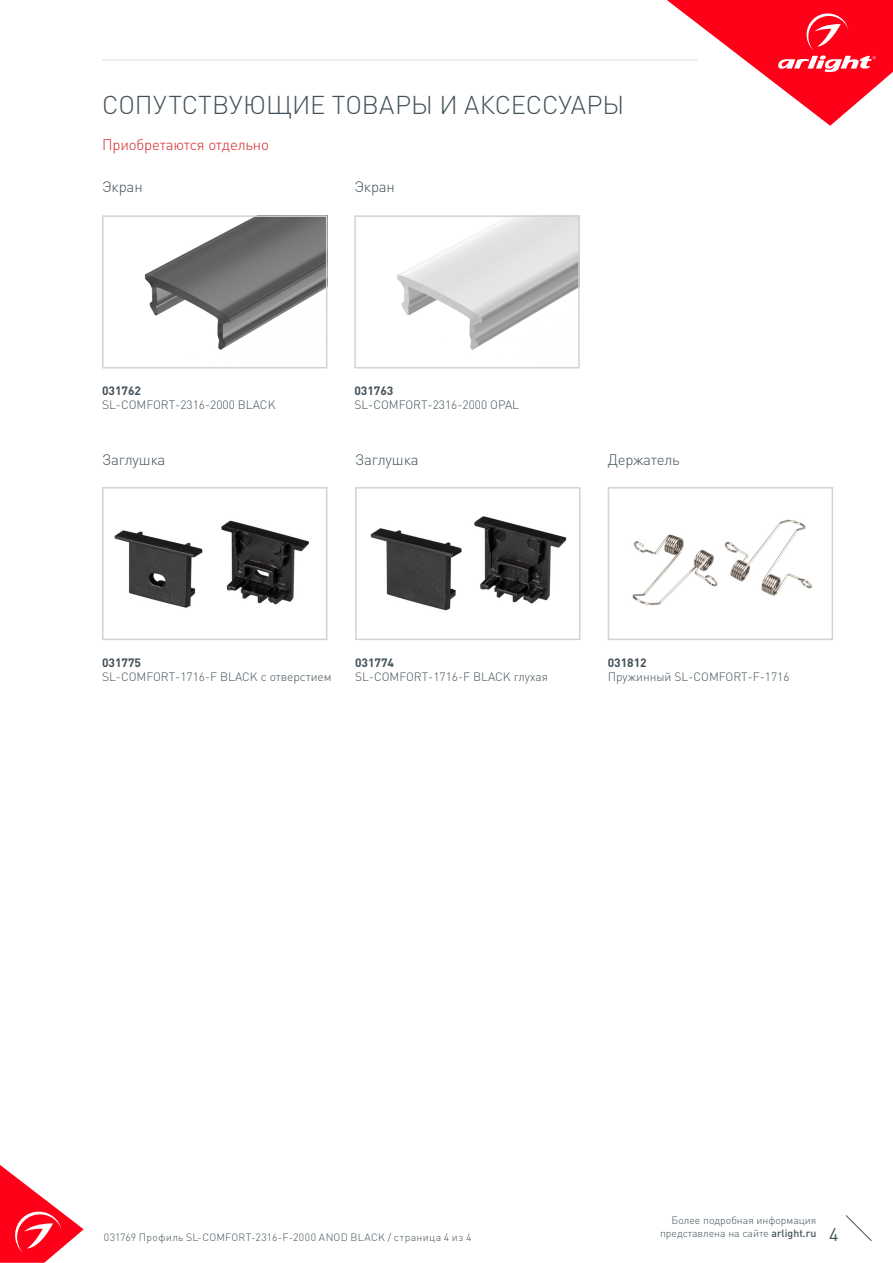
<style>
.page{position:relative;width:893px;height:1263px;background:#fff}
.page>*{position:absolute;margin:0;border:0;box-sizing:border-box;transform-origin:0 0}
.t1{font:300 25.5px "DIN Pro";color:#425159}
.t2{font:18px "DIN Pro";color:#425159}
.t3{font:300 15px "DIN Pro";letter-spacing:-.01em;color:#425159}
.t4{font:300 15px "DIN Pro";letter-spacing:-.01em;color:#d5262a}
.t5{font:300 12px "DIN Pro";color:#425159}
.t6{font:700 12px "DIN Pro";color:#425159}
.t7{font:300 10.5px "DIN Pro";letter-spacing:.03em;color:#425159}
.t8{font:300 10.5px "DIN Pro";color:#425159}
.s1{font-weight:500}
</style>
<div class="page">
<svg style="left:0;top:1165px;width:84px;height:98px"></svg>
<svg style="left:845px;top:1215px;width:27px;height:26px"></svg>
<svg style="left:667px;top:0;width:226px;height:126px"></svg>
<hr style="left:102px;top:60px;width:595px;height:1px;background:#dcdddf">
<img style="left:144px;top:218px;width:180px;height:132px">
<div style="left:102px;top:215px;width:225px;height:153px;border:2px solid #d1d2d4"></div>
<img style="left:397px;top:218px;width:180px;height:132px">
<div style="left:354px;top:215px;width:226px;height:153px;border:2px solid #d1d2d4"></div>
<img style="left:114px;top:520px;width:195px;height:88px">
<div style="left:102px;top:487px;width:225px;height:153px;border:2px solid #d1d2d4"></div>
<img style="left:370px;top:516px;width:197px;height:95px">
<div style="left:355px;top:487px;width:225px;height:153px;border:2px solid #d1d2d4"></div>
<img style="left:632px;top:519px;width:181px;height:87px">
<div style="left:608px;top:487px;width:225px;height:153px;border:2px solid #d1d2d4"></div>
<p class="t1" style="left:102px;top:87px;width:524px">СОПУТСТВУЮЩИЕ ТОВАРЫ И АКСЕССУАРЫ</p>
<p class="t4" style="left:102px;top:134px;width:168px">Приобретаются отдельно</p>
<p class="t3" style="left:102px;top:177px;width:42px">Экран</p>
<p class="t3" style="left:354px;top:177px;width:42px">Экран</p>
<p class="t6" style="left:102px;top:382px;width:41px">031762</p>
<p class="t5" style="left:102px;top:397px;width:175px">SL-COMFORT-2316-2000 BLACK</p>
<p class="t6" style="left:354px;top:382px;width:41px">031763</p>
<p class="t5" style="left:354px;top:397px;width:166px">SL-COMFORT-2316-2000 OPAL</p>
<p class="t3" style="left:102px;top:449px;width:65px">Заглушка</p>
<p class="t3" style="left:608px;top:449px;width:73px">Держатель</p>
<p class="t3" style="left:355px;top:449px;width:65px">Заглушка</p>
<p class="t6" style="left:102px;top:654px;width:41px">031775</p>
<p class="t5" style="left:102px;top:669px;width:231px">SL-COMFORT-1716-F BLACK c отверстием</p>
<p class="t6" style="left:355px;top:654px;width:41px">031774</p>
<p class="t5" style="left:355px;top:669px;width:195px">SL-COMFORT-1716-F BLACK глухая</p>
<p class="t6" style="left:608px;top:654px;width:41px">031812</p>
<p class="t5" style="left:608px;top:669px;width:183px">Пружинный SL-COMFORT-F-1716</p>
<p class="t8" style="left:672px;top:1213px;width:146px">Более подробная информация</p>
<p class="t8" style="left:660px;top:1226px;width:158px">представлена на сайте <span class="s1">arlight.ru</span></p>
<p class="t7" style="left:104px;top:1230px;width:369px">031769 Профиль SL-COMFORT-2316-F-2000 ANOD BLACK / страница 4 из 4</p>
<h2 class="t2" style="left:829px;top:1222px;width:11px">4</h2>
</div>
